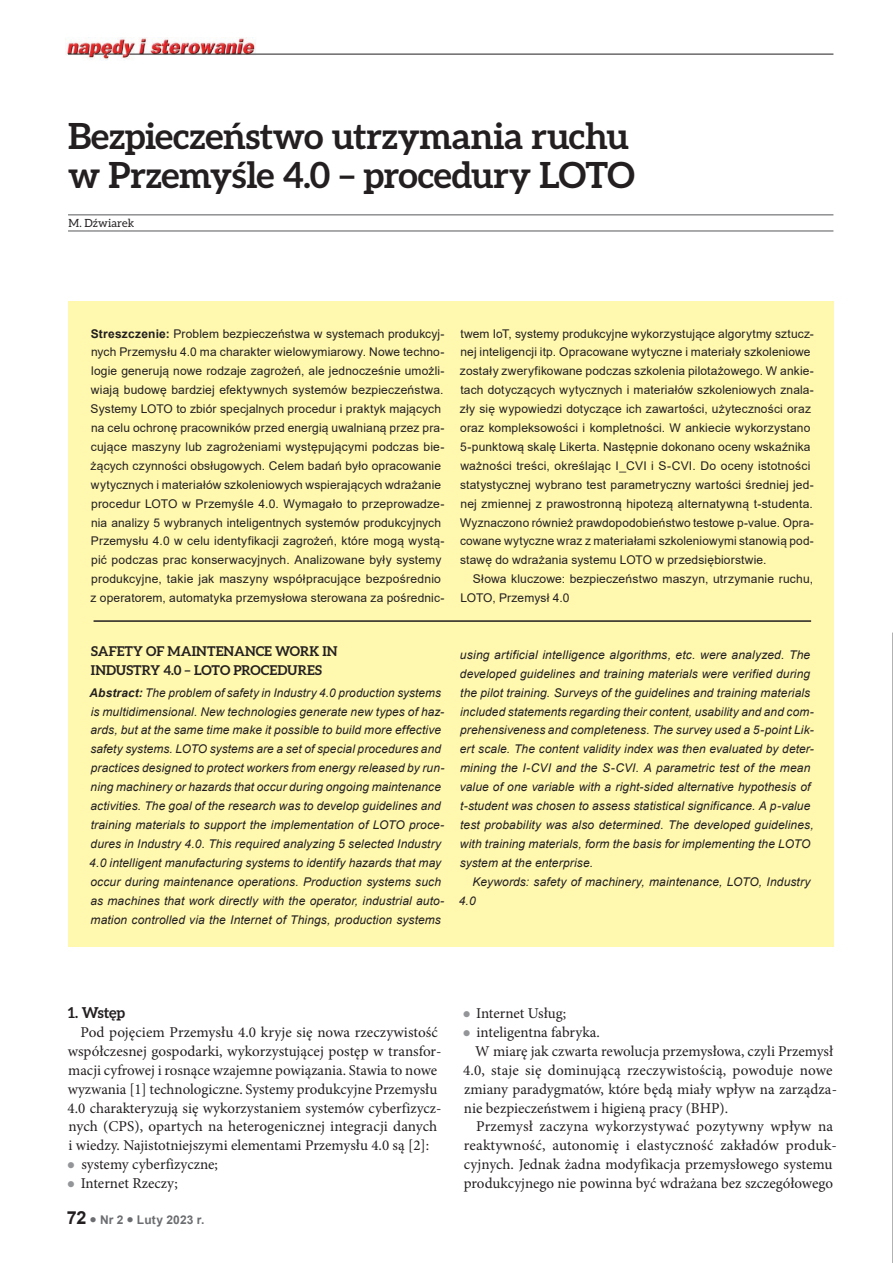
<style>
.page{position:relative;width:893px;height:1263px;background:#fff}
.page>*{position:absolute;margin:0;border:0;box-sizing:border-box;transform-origin:0 0}
.t1{font:700 36px/39px "Aleo";letter-spacing:-.01em;color:#231f20}
.t2{font:15px/18.9px "Minion Pro";color:#231f20}
.t3{font:700 15px "Aleo";letter-spacing:-.015em;color:#231f20}
.t4{font:700 13.5px/18.9px "Aleo";letter-spacing:.005em;color:#231f20}
.t5{font:12px/18.9px "Arial";letter-spacing:.015em;color:#231f20}
.t6{font:italic 12px/18.9px "Arial";letter-spacing:.01em;color:#231f20}
.t7{font:700 12px "Arial";letter-spacing:.015em;color:#6c6d70}
.t8{font:11.25px "Aleo";letter-spacing:.01em;color:#231f20}
.s1{font-weight:700}
.s2{color:#939598}
.s3{font-size:18px;color:#231f20}
</style>
<div class="page">
<img style="left:65px;top:38px;width:192px;height:22px">
<hr style="left:129px;top:54px;width:704px;height:1px;background:#231f20">
<svg style="left:68px;top:54px;width:55px;height:1px"></svg>
<hr style="left:68px;top:215px;width:765px;height:1px;background:#57585a">
<hr style="left:68px;top:231px;width:765px;height:1px;background:#57585a">
<div style="left:68px;top:302px;width:765px;height:645px;background:#fff8ae"></div>
<hr style="left:94px;top:620px;width:717px;height:2px;background:#231f20">
<svg style="left:892px;top:633px;width:1px;height:630px"></svg>
<h1 class="t1" style="left:68px;top:115px;width:568px">Bezpieczeństwo utrzymania ruchu w Przemyśle 4.0 – procedury LOTO</h1>
<p class="t8" style="left:69px;top:216px;width:67px">M. Dźwiarek</p>
<p class="t5" style="left:91px;top:324px;width:355px"><span class="s1">Streszczenie:</span> Problem bezpieczeństwa w systemach produkcyj&shy;nych Przemysłu 4.0 ma charakter wielowymiarowy. Nowe techno&shy;logie generują nowe rodzaje zagrożeń, ale jednocześnie umożli&shy;wiają budowę bardziej efektywnych systemów bezpieczeństwa.<br>Systemy LOTO to zbiór specjalnych procedur i praktyk mających na celu ochronę pracowników przed energią uwalnianą przez pra&shy;cujące maszyny lub zagrożeniami występującymi podczas bie&shy;żących czynności obsługowych. Celem badań było opracowanie wytycznych i materiałów szkoleniowych wspierających wdrażanie procedur LOTO w Przemyśle 4.0. Wymagało to przeprowadze&shy;nia analizy 5 wybranych inteligentnych systemów produkcyjnych Przemysłu 4.0 w celu identyfikacji zagrożeń, które mogą wystą&shy;pić podczas prac konserwacyjnych. Analizowane były systemy produkcyjne, takie jak maszyny współpracujące bezpośrednio z operatorem, automatyka przemysłowa sterowana za pośrednic-</p>
<p class="t5" style="left:460px;top:324px;width:355px">twem IoT, systemy produkcyjne wykorzystujące algorytmy sztucz&shy;nej inteligencji itp. Opracowane wytyczne i materiały szkoleniowe zostały zweryfikowane podczas szkolenia pilotażowego. W ankie&shy;tach dotyczących wytycznych i materiałów szkoleniowych znala&shy;zły się wypowiedzi dotyczące ich zawartości, użyteczności oraz oraz kompleksowości i kompletności. W ankiecie wykorzystano 5-punktową skalę Likerta. Następnie dokonano oceny wskaźnika ważności treści, określając I_CVI i S-CVI. Do oceny istotności statystycznej wybrano test parametryczny wartości średniej jed&shy;nej zmiennej z prawostronną hipotezą alternatywną t-studenta.<br>Wyznaczono również prawdopodobieństwo testowe p-value. Opra&shy;cowane wytyczne wraz z materiałami szkoleniowymi stanowią pod&shy;stawę do wdrażania systemu LOTO w przedsiębiorstwie.</p>
<p class="t5" style="left:460px;top:569px;width:354px;text-indent:12px">Słowa kluczowe: bezpieczeństwo maszyn, utrzymanie ruchu,<br>LOTO, Przemysł 4.0</p>
<p class="t4" style="left:91px;top:641px;width:248px">SAFETY OF MAINTENANCE WORK IN<br>INDUSTRY 4.0 – LOTO PROCEDURES</p>
<p class="t6" style="left:89px;top:683px;width:356px"><span class="s1">Abstract:</span> The problem of safety in Industry 4.0 production systems is multidimensional. New technologies generate new types of haz&shy;ards, but at the same time make it possible to build more effective safety systems. LOTO systems are a set of special procedures and practices designed to protect workers from energy released by run&shy;ning machinery or hazards that occur during ongoing maintenance activities. The goal of the research was to develop guidelines and training materials to support the implementation of LOTO proce&shy;dures in Industry 4.0. This required analyzing 5 selected Industry 4.0 intelligent manufacturing systems to identify hazards that may occur during maintenance operations. Production systems such as machines that work directly with the operator, industrial auto&shy;mation controlled via the Internet of Things, production systems</p>
<p class="t6" style="left:460px;top:645px;width:355px">using artificial intelligence algorithms, etc. were analyzed. The developed guidelines and training materials were verified during the pilot training. Surveys of the guidelines and training materials included statements regarding their content, usability and and com&shy;prehensiveness and completeness. The survey used a 5-point Lik&shy;ert scale. The content validity index was then evaluated by deter&shy;mining the I-CVI and the S-CVI. A parametric test of the mean value of one variable with a right-sided alternative hypothesis of t-student was chosen to assess statistical significance. A p-value test probability was also determined. The developed guidelines, with training materials, form the basis for implementing the LOTO system at the enterprise.</p>
<p class="t6" style="left:459px;top:872px;width:353px;text-indent:14px">Keywords: safety of machinery, maintenance, LOTO, Industry<br>4.0</p>
<p class="t3" style="left:68px;top:1004px;width:59px">1. Wstęp</p>
<p class="t2" style="left:68px;top:1023px;width:375px;text-indent:13px">Pod pojęciem Przemysłu 4.0 kryje się nowa rzeczywistość współczesnej gospodarki, wykorzystującej postęp w transfor&shy;macji cyfrowej i rosnące wzajemne powiązania. Stawia to nowe wyzwania [1] technologiczne. Systemy produkcyjne Przemysłu 4.0 charakteryzują się wykorzystaniem systemów cyberfizycz&shy;nych (CPS), opartych na heterogenicznej integracji danych i wiedzy. Najistotniejszymi elementami Przemysłu 4.0 są [2]:</p>
<p class="t2" style="left:67px;top:1155px;width:152px"><span class="s2">●</span> systemy cyberfizyczne;</p>
<p class="t2" style="left:67px;top:1174px;width:112px"><span class="s2">●</span> Internet Rzeczy;</p>
<p class="t7" style="left:67px;top:1211px;width:139px"><span class="s3">72</span> ● Nr 2 ● Luty 2023 r.</p>
<p class="t2" style="left:463px;top:1004px;width:105px"><span class="s2">●</span> Internet Usług;</p>
<p class="t2" style="left:463px;top:1023px;width:139px"><span class="s2">●</span> inteligentna fabryka.</p>
<p class="t2" style="left:475px;top:1042px;width:359px">W miarę jak czwarta rewolucja przemysłowa, czyli Przemysł</p>
<p class="t2" style="left:463px;top:1060px;width:371px">4.0, staje się dominującą rzeczywistością, powoduje nowe</p>
<p class="t2" style="left:464px;top:1079px;width:374px">zmiany paradygmatów, które będą miały wpływ na zarządza-</p>
<p class="t2" style="left:464px;top:1098px;width:266px">nie bezpieczeństwem i higieną pracy (BHP).</p>
<p class="t2" style="left:476px;top:1117px;width:359px">Przemysł zaczyna wykorzystywać pozytywny wpływ na</p>
<p class="t2" style="left:464px;top:1136px;width:375px">reaktywność, autonomię i elastyczność zakładów produk-</p>
<p class="t2" style="left:464px;top:1155px;width:370px">cyjnych. Jednak żadna modyfikacja przemysłowego systemu</p>
<p class="t2" style="left:464px;top:1174px;width:371px">produkcyjnego nie powinna być wdrażana bez szczegółowego</p>
</div>
